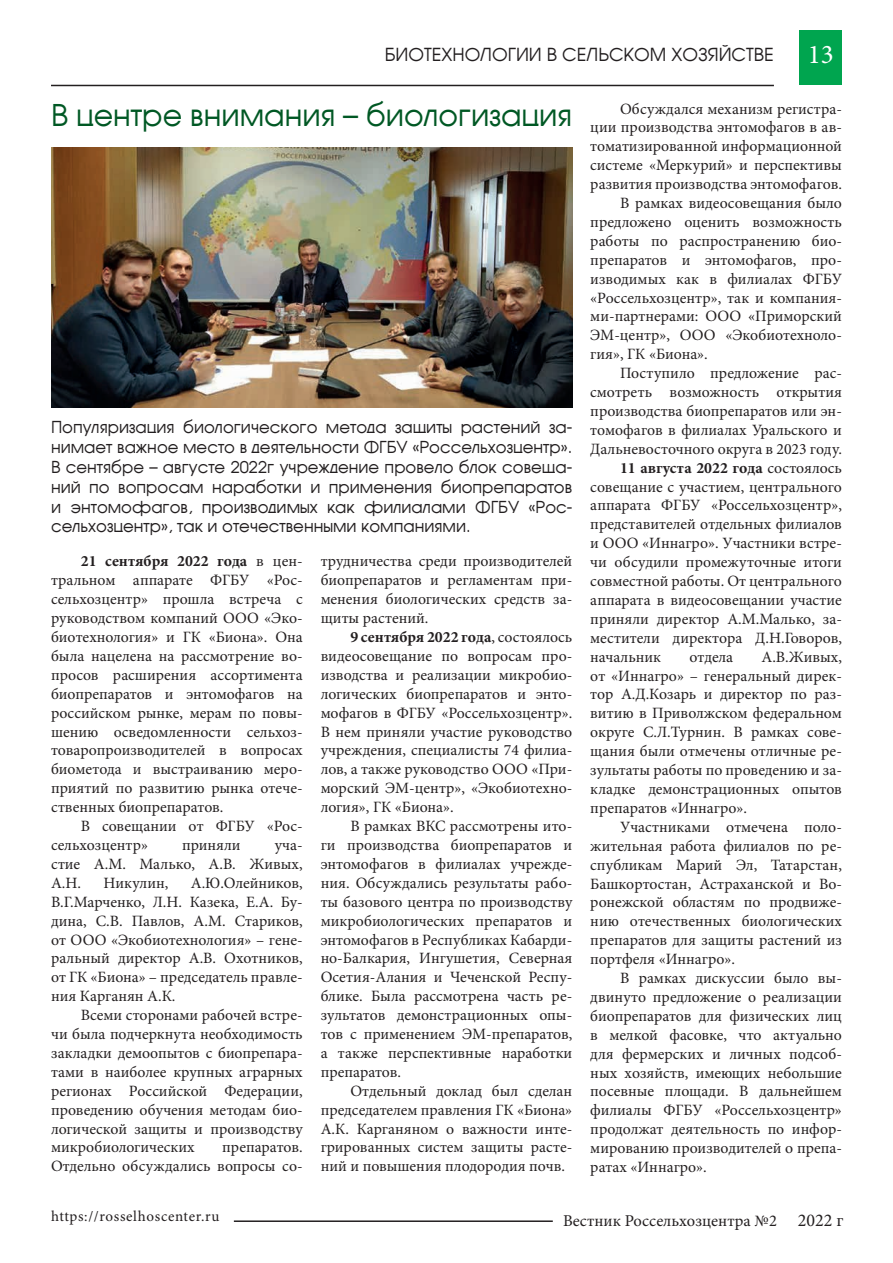
<style>
.page{position:relative;width:893px;height:1263px;background:#fff}
.page>*{position:absolute;margin:0;border:0;box-sizing:border-box;transform-origin:0 0}
.t1{font:30px "Avant Garde";color:#005824}
.t2{font:27px "Minion Pro";color:#fff}
.t3{font:18px "Avant Garde";color:#231f20}
.t4{font:16.5px/19.8px "Avant Garde";color:#231f20;text-align:justify}
.t5{font:16.5px "Minion Pro";color:#231f20}
.t6{font:15.75px/18.9px "Minion Pro";color:#231f20;text-align:justify}
.t7{font:700 15.75px "Minion Pro";color:#231f20}
.t8{font:15px "Minion Pro";letter-spacing:.045em;color:#231f20}
.s1{font-weight:700}
.s2{font-weight:400}
.s3{font-size:18px}
</style>
<div class="page">
<hr style="left:51px;top:85px;width:723px;height:1px;background:#231f20">
<hr style="left:234px;top:1220px;width:319px;height:2px;background:#231f20">
<div style="left:800px;top:30px;width:42px;height:55px;background:#00a54f"></div>
<img style="left:51px;top:148px;width:521px;height:260px">
<p class="t3" style="left:385px;top:45px;width:391px">БИОТЕХНОЛОГИИ В СЕЛЬСКОМ ХОЗЯЙСТВЕ</p>
<h2 class="t2" style="left:808px;top:36px;width:27px">13</h2>
<h1 class="t1" style="left:51px;top:98px;width:523px">В центре внимания – биологизация</h1>
<p class="t4" style="left:51px;top:418px;width:523px">Популяризация биологического метода защиты растений за&shy;нимает важное место в деятельности ФГБУ «Россельхозцентр».<br>В сентябре – августе 2022г учреждение провело блок совеща&shy;ний по вопросам наработки и применения биопрепаратов и энтомофагов, производимых как филиалами ФГБУ «Рос&shy;сельхозцентр», так и отечественными компаниями.</p>
<p class="t6" style="left:51px;top:552px;width:253px;text-indent:30px"><span class="s1">21 сентября 2022 года</span> в цен&shy;тральном аппарате ФГБУ «Рос&shy;сельхозцентр» прошла встреча с руководством компаний ООО «Эко&shy;биотехнология» и ГК «Биона». Она была нацелена на рассмотрение во&shy;просов расширения ассортимента биопрепаратов и энтомофагов на российском рынке, мерам по повы&shy;шению осведомленности сельхоз&shy;товаропроизводителей в вопросах биометода и выстраиванию меро&shy;приятий по развитию рынка отече&shy;ственных биопрепаратов.</p>
<p class="t6" style="left:51px;top:817px;width:253px;text-indent:30px">В совещании от ФГБУ «Рос&shy;сельхозцентр»</p>
<p class="t6" style="left:182px;top:835px;width:60px">приняли</p>
<p class="t6" style="left:51px;top:835px;width:253px;text-indent:224px">уча&shy;стие А.М. Малько, А.В. Живых, А.Н.</p>
<p class="t6" style="left:51px;top:873px;width:253px;text-indent:140px">А.Ю.Олейников, В.Г.Марченко, Л.Н. Казека, Е.А. Бу&shy;дина, С.В. Павлов, А.М. Стариков, от ООО «Экобиотехнология» – гене&shy;ральный директор А.В. Охотников, от ГК «Биона» – председатель правле&shy;ния Карганян А.К.</p>
<p class="t6" style="left:51px;top:1006px;width:253px;text-indent:30px">Всеми сторонами рабочей встре&shy;чи была подчеркнута необходимость закладки демоопытов с биопрепара&shy;тами в наиболее крупных аграрных регионах Российской Федерации, проведению обучения методам био&shy;логической защиты и производству микробиологических</p>
<p class="t6" style="left:103px;top:873px;width:66px">Никулин,</p>
<p class="t6" style="left:51px;top:1138px;width:253px;text-align:right">препаратов.<br>Отдельно обсуждались вопросы со-</p>
<p class="t6" style="left:321px;top:552px;width:253px">трудничества среди производителей биопрепаратов и регламентам при&shy;менения биологических средств за&shy;щиты растений.</p>
<p class="t6" style="left:321px;top:628px;width:253px;text-indent:30px"><span class="s1">9 сентября 2022 года</span>, состоялось видеосовещание по вопросам про&shy;изводства и реализации микробио&shy;логических биопрепаратов и энто&shy;мофагов в ФГБУ «Россельхозцентр».<br>В нем приняли участие руководство учреждения, специалисты 74 филиа&shy;лов, а также руководство ООО «При&shy;морский ЭМ-центр», «Экобиотехно&shy;логия», ГК «Биона».</p>
<p class="t6" style="left:321px;top:817px;width:253px;text-indent:30px">В рамках ВКС рассмотрены ито&shy;ги производства биопрепаратов и энтомофагов в филиалах учрежде&shy;ния. Обсуждались результаты рабо&shy;ты базового центра по производству микробиологических препаратов и энтомофагов в Республиках Кабарди&shy;но-Балкария, Ингушетия, Северная Осетия-Алания и Чеченской Респу&shy;блике. Была рассмотрена часть ре&shy;зультатов демонстрационных опы&shy;тов с применением ЭМ-препаратов, а также перспективные наработки препаратов.</p>
<p class="t6" style="left:321px;top:1081px;width:253px;text-indent:30px">Отдельный доклад был сделан председателем правления ГК «Биона» А.К. Карганяном о важности инте&shy;грированных систем защиты расте&shy;ний и повышения плодородия почв.</p>
<p class="t6" style="left:620px;top:99px;width:223px">Обсуждался механизм регистра-</p>
<p class="t6" style="left:590px;top:118px;width:253px">ции производства энтомофагов в ав-</p>
<p class="t6" style="left:590px;top:137px;width:253px">томатизированной информационной</p>
<p class="t6" style="left:590px;top:156px;width:253px">системе «Меркурий» и перспективы</p>
<p class="t6" style="left:590px;top:175px;width:253px">развития производства энтомофагов.</p>
<p class="t6" style="left:620px;top:194px;width:223px">В рамках видеосовещания было</p>
<p class="t6" style="left:590px;top:212px;width:253px">предложено оценить возможность</p>
<p class="t6" style="left:590px;top:231px;width:253px">работы по распространению био-</p>
<p class="t6" style="left:590px;top:250px;width:253px">препаратов и энтомофагов, про-</p>
<p class="t6" style="left:590px;top:269px;width:253px">изводимых как в филиалах ФГБУ</p>
<p class="t6" style="left:590px;top:288px;width:253px">«Россельхозцентр», так и компания-</p>
<p class="t6" style="left:590px;top:307px;width:253px">ми-партнерами: ООО «Приморский</p>
<p class="t6" style="left:590px;top:326px;width:253px">ЭМ-центр», ООО «Экобиотехноло-</p>
<p class="t6" style="left:590px;top:345px;width:119px">гия», ГК «Биона».</p>
<p class="t6" style="left:620px;top:364px;width:223px">Поступило предложение рас-</p>
<p class="t6" style="left:590px;top:383px;width:253px">смотреть возможность открытия</p>
<p class="t6" style="left:590px;top:401px;width:253px">производства биопрепаратов или эн-</p>
<p class="t6" style="left:590px;top:420px;width:253px">томофагов в филиалах Уральского и</p>
<p class="t6" style="left:590px;top:439px;width:253px">Дальневосточного округа в 2023 году.</p>
<p class="t7" style="left:620px;top:456px;width:223px">11 августа 2022 года <span class="s2">состоялось</span></p>
<p class="t6" style="left:590px;top:477px;width:253px">совещание с участием, центрального</p>
<p class="t6" style="left:590px;top:496px;width:253px">аппарата ФГБУ «Россельхозцентр»,</p>
<p class="t6" style="left:590px;top:515px;width:253px">представителей отдельных филиалов</p>
<p class="t6" style="left:590px;top:534px;width:253px">и ООО «Иннагро». Участники встре-</p>
<p class="t6" style="left:590px;top:553px;width:253px">чи обсудили промежуточные итоги</p>
<p class="t6" style="left:590px;top:572px;width:253px">совместной работы. От центрального</p>
<p class="t6" style="left:590px;top:590px;width:253px">аппарата в видеосовещании участие</p>
<p class="t6" style="left:590px;top:609px;width:253px">приняли директор А.М.Малько, за-</p>
<p class="t6" style="left:590px;top:628px;width:253px">местители директора Д.Н.Говоров,</p>
<p class="t6" style="left:590px;top:647px;width:72px">начальник</p>
<p class="t6" style="left:689px;top:647px;width:45px">отдела</p>
<p class="t6" style="left:590px;top:647px;width:253px;text-indent:171px">А.В.Живых, от «Иннагро» – генеральный дирек&shy;тор А.Д.Козарь и директор по раз&shy;витию в Приволжском федеральном округе С.Л.Турнин. В рамках сове&shy;щания были отмечены отличные ре&shy;зультаты работы по проведению и за&shy;кладке демонстрационных опытов препаратов «Иннагро».</p>
<p class="t6" style="left:590px;top:817px;width:253px;text-indent:30px">Участниками отмечена поло&shy;жительная работа филиалов по ре&shy;спубликам Марий Эл, Татарстан, Башкортостан, Астраханской и Во&shy;ронежской областям по продвиже&shy;нию отечественных биологических препаратов для защиты растений из портфеля «Иннагро».</p>
<p class="t6" style="left:590px;top:968px;width:253px;text-indent:30px">В рамках дискуссии было вы&shy;двинуто предложение о реализации биопрепаратов для физических лиц в мелкой фасовке, что актуально для фермерских и личных подсоб&shy;ных хозяйств, имеющих небольшие посевные площади. В дальнейшем филиалы ФГБУ «Россельхозцентр» продолжат деятельность по инфор&shy;мированию производителей о препа&shy;ратах «Иннагро».</p>
<p class="t8" style="left:51px;top:1206px;width:170px">https://rosselhoscenter.ru</p>
<p class="t5" style="left:563px;top:1209px;width:282px">Вестник Россельхозцентра №2 <span class="s3">2022 г</span></p>
</div>
